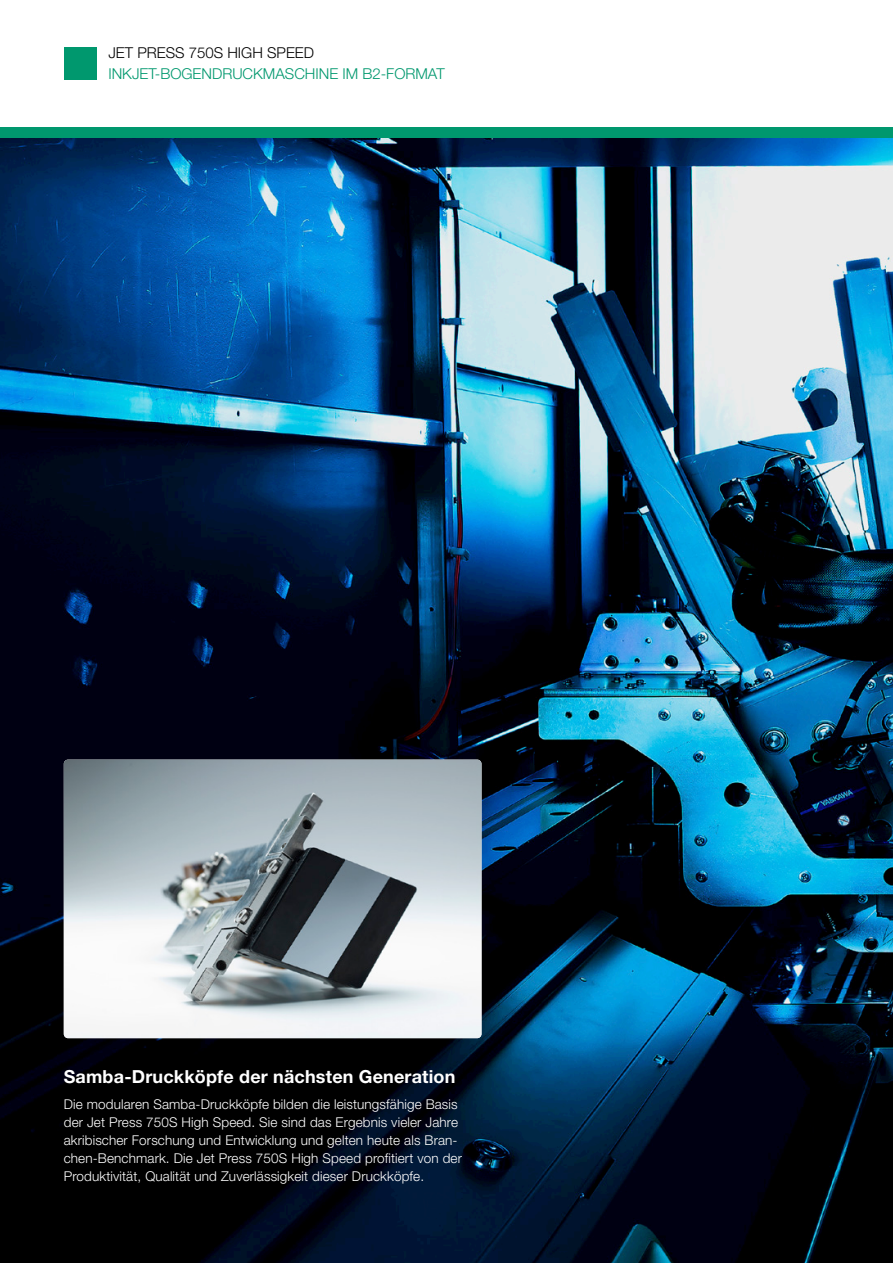
<style>
.page{position:relative;width:893px;height:1263px;background:#fff}
.page>*{position:absolute;margin:0;border:0;box-sizing:border-box;transform-origin:0 0}
.Page_-_para_heading{font:700 18px "Helvetica Neue LT Pro";letter-spacing:.01em;color:#fff}
.t1{font:300 15px "Helvetica Neue LT Pro";color:#00986e}
.t2{font:300 15px "Helvetica Neue LT Pro";color:#000}
.Page_-_body_text{font:300 13.5px/18px "Helvetica Neue LT Pro";letter-spacing:.01em;color:#fff}
</style>
<div class="page">
<div style="left:0;top:128px;width:893px;height:10px;background:#00986e"></div>
<div style="left:64px;top:47px;width:33px;height:33px;background:#00986e"></div>
<img style="left:0;top:138px;width:893px;height:1125px">
<img style="left:64px;top:760px;width:417px;height:278px">
<p class="t2" style="left:108px;top:44px;width:207px">JET PRESS 750S HIGH SPEED</p>
<p class="t1" style="left:108px;top:65px;width:338px">INKJET-BOGENDRUCKMASCHINE IM B2-FORMAT</p>
<p class="Page_-_para_heading" style="left:64px;top:1065px;width:393px">Samba-Druckköpfe der nächsten Generation</p>
<p class="Page_-_body_text" style="left:64px;top:1095px;width:400px">Die modularen Samba-Druckköpfe bilden die leistungsfähige Basis der Jet Press 750S High Speed. Sie sind das Ergebnis vieler Jahre akribischer Forschung und Entwicklung und gelten heute als Bran&shy;chen-Benchmark. Die Jet Press 750S High Speed profitiert von der Produktivität, Qualität und Zuverlässigkeit dieser Druckköpfe.</p>
</div>
